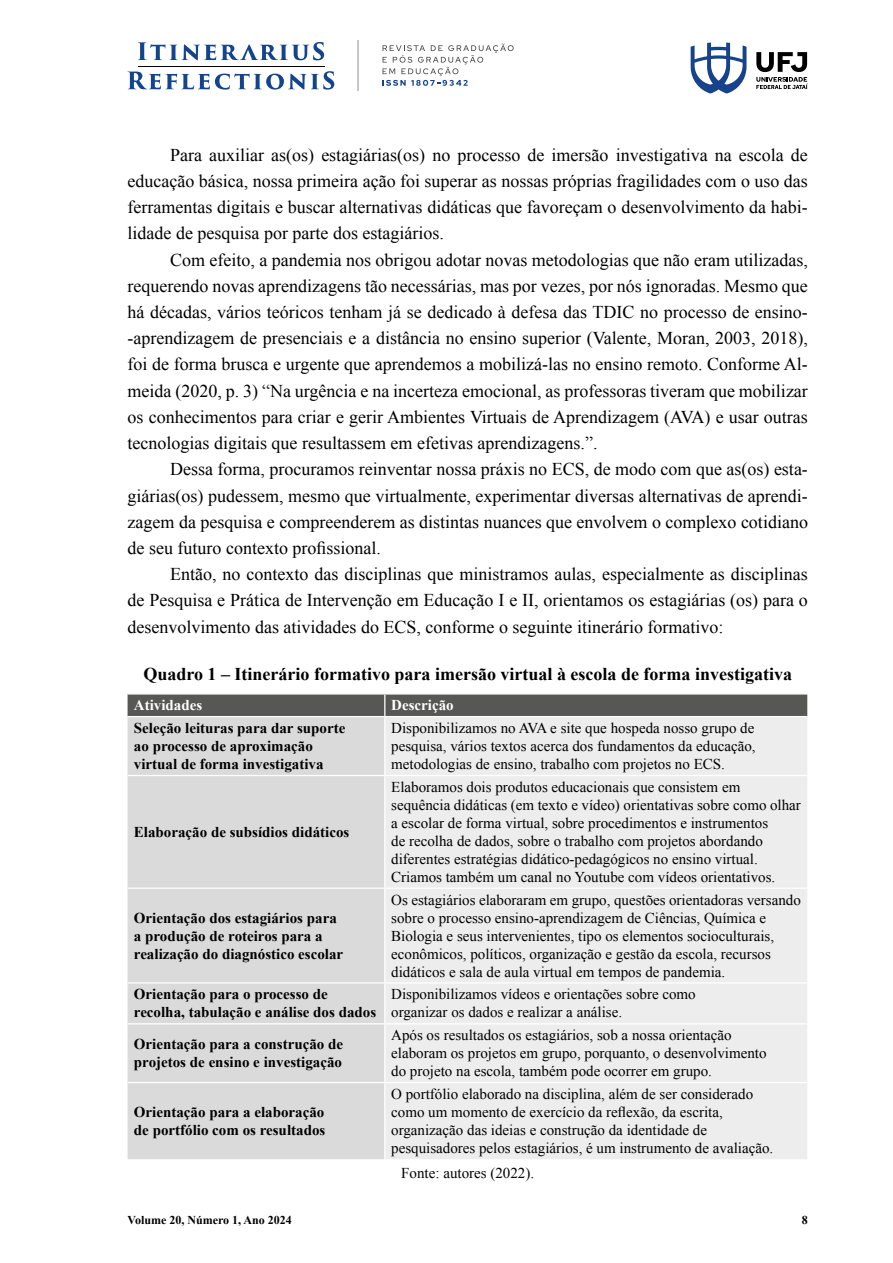
<style>
.page{position:relative;width:893px;height:1263px;background:#fff}
.page>*{position:absolute;margin:0;border:0;box-sizing:border-box;transform-origin:0 0}
.t1{font:18px/26.2px "Times New Roman";color:#000;text-align:justify}
.t2{font:700 18px "Times New Roman";color:#000}
.t3{font:15px/18px "Times New Roman";color:#000}
.t4{font:700 15px/18px "Times New Roman";color:#000}
.t5{font:700 15px "Times New Roman";color:#fff}
.t6{font:700 12px "Times New Roman";color:#000}
</style>
<div class="page">
<svg style="left:382px;top:44px;width:132px;height:42px"></svg>
<hr style="left:357px;top:40px;width:2px;height:51px;background:#b3b3b3">
<svg style="left:128px;top:71px;width:206px;height:19px"></svg>
<hr style="left:138px;top:67px;width:186px;height:1px;background:#000">
<svg style="left:138px;top:42px;width:186px;height:18px"></svg>
<svg style="left:756px;top:52px;width:52px;height:37px"></svg>
<svg style="left:691px;top:43px;width:55px;height:51px"></svg>
<div style="left:128px;top:717px;width:256px;height:442px;background:#dadada"></div>
<div style="left:386px;top:717px;width:421px;height:442px;background:#ededed"></div>
<div style="left:128px;top:694px;width:679px;height:22px;background:#575756"></div>
<hr style="left:128px;top:775px;width:257px;height:1px;background:#fff">
<hr style="left:385px;top:775px;width:422px;height:1px;background:#fff">
<hr style="left:128px;top:887px;width:257px;height:2px;background:#fff">
<hr style="left:385px;top:887px;width:422px;height:2px;background:#fff">
<hr style="left:128px;top:982px;width:257px;height:1px;background:#fff">
<hr style="left:385px;top:982px;width:422px;height:1px;background:#fff">
<hr style="left:128px;top:1023px;width:257px;height:1px;background:#fff">
<hr style="left:385px;top:1023px;width:422px;height:1px;background:#fff">
<hr style="left:128px;top:1082px;width:257px;height:1px;background:#fff">
<hr style="left:385px;top:1082px;width:422px;height:1px;background:#fff">
<p class="t1" style="left:128px;top:141px;width:682px;text-indent:43px">Para auxiliar as(os) estagiárias(os) no processo de imersão investigativa na escola de educação básica, nossa primeira ação foi superar as nossas próprias fragilidades com o uso das ferramentas digitais e buscar alternativas didáticas que favoreçam o desenvolvimento da habi&shy;lidade de pesquisa por parte dos estagiários.</p>
<p class="t1" style="left:128px;top:246px;width:682px;text-indent:43px">Com efeito, a pandemia nos obrigou adotar novas metodologias que não eram utilizadas, requerendo novas aprendizagens tão necessárias, mas por vezes, por nós ignoradas. Mesmo que há décadas, vários teóricos tenham já se dedicado à defesa das TDIC no processo de ensino--aprendizagem de presenciais e a distância no ensino superior (Valente, Moran, 2003, 2018), foi de forma brusca e urgente que aprendemos a mobilizá-las no ensino remoto. Conforme Al&shy;meida (2020, p. 3) “Na urgência e na incerteza emocional, as professoras tiveram que mobilizar os conhecimentos para criar e gerir Ambientes Virtuais de Aprendizagem (AVA) e usar outras tecnologias digitais que resultassem em efetivas aprendizagens.”.</p>
<p class="t1" style="left:128px;top:456px;width:682px;text-indent:43px">Dessa forma, procuramos reinventar nossa práxis no ECS, de modo com que as(os) esta&shy;giárias(os) pudessem, mesmo que virtualmente, experimentar diversas alternativas de aprendi&shy;zagem da pesquisa e compreenderem as distintas nuances que envolvem o complexo cotidiano de seu futuro contexto profissional.</p>
<p class="t1" style="left:128px;top:561px;width:682px;text-indent:43px">Então, no contexto das disciplinas que ministramos aulas, especialmente as disciplinas de Pesquisa e Prática de Intervenção em Educação I e II, orientamos os estagiárias (os) para o desenvolvimento das atividades do ECS, conforme o seguinte itinerário formativo:</p>
<p class="t2" style="left:143px;top:661px;width:650px">Quadro 1 – Itinerário formativo para imersão virtual à escola de forma investigativa</p>
<p class="t5" style="left:134px;top:695px;width:70px">Atividades</p>
<p class="t5" style="left:391px;top:695px;width:64px">Descrição</p>
<p class="t4" style="left:134px;top:719px;width:213px">Seleção leituras para dar suporte ao processo de aproximação virtual de forma investigativa</p>
<p class="t3" style="left:391px;top:719px;width:366px;text-align:justify">Disponibilizamos no AVA e site que hospeda nosso grupo de pesquisa, vários textos acerca dos fundamentos da educação, metodologias de ensino, trabalho com projetos no ECS.</p>
<p class="t4" style="left:134px;top:822px;width:217px">Elaboração de subsídios didáticos</p>
<p class="t4" style="left:134px;top:908px;width:211px">Orientação dos estagiários para a produção de roteiros para a realização do diagnóstico escolar</p>
<p class="t3" style="left:391px;top:777px;width:411px">Elaboramos dois produtos educacionais que consistem em sequência didáticas (em texto e vídeo) orientativas sobre como olhar a escolar de forma virtual, sobre procedimentos e instrumentos<br>de recolha de dados, sobre o trabalho com projetos abordando diferentes estratégias didático-pedagógicos no ensino virtual.<br>Criamos também um canal no Youtube com vídeos orientativos.</p>
<p class="t3" style="left:391px;top:890px;width:411px">Os estagiários elaboraram em grupo, questões orientadoras versando sobre o processo ensino-aprendizagem de Ciências, Química e Biologia e seus intervenientes, tipo os elementos socioculturais, econômicos, políticos, organização e gestão da escola, recursos didáticos e sala de aula virtual em tempos de pandemia.</p>
<p class="t4" style="left:134px;top:985px;width:244px">Orientação para o processo de recolha, tabulação e análise dos dados</p>
<p class="t3" style="left:391px;top:985px;width:306px">Disponibilizamos vídeos e orientações sobre como organizar os dados e realizar a análise.</p>
<p class="t4" style="left:134px;top:1035px;width:211px">Orientação para a construção de projetos de ensino e investigação</p>
<p class="t3" style="left:391px;top:1026px;width:377px">Após os resultados os estagiários, sob a nossa orientação elaboram os projetos em grupo, porquanto, o desenvolvimento do projeto na escola, também pode ocorrer em grupo.</p>
<p class="t4" style="left:134px;top:1102px;width:193px">Orientação para a elaboração de portfólio com os resultados</p>
<p class="t3" style="left:391px;top:1084px;width:384px">O portfólio elaborado na disciplina, além de ser considerado como um momento de exercício da reflexão, da escrita, organização das ideias e construção da identidade de pesquisadores pelos estagiários, é um instrumento de avaliação.</p>
<p class="t3" style="left:401px;top:1164px;width:134px">Fonte: autores (2022).</p>
<p class="t6" style="left:128px;top:1212px;width:166px">Volume 20, Número 1, Ano 2024</p>
<p class="t6" style="left:802px;top:1212px;width:7px">8</p>
</div>
